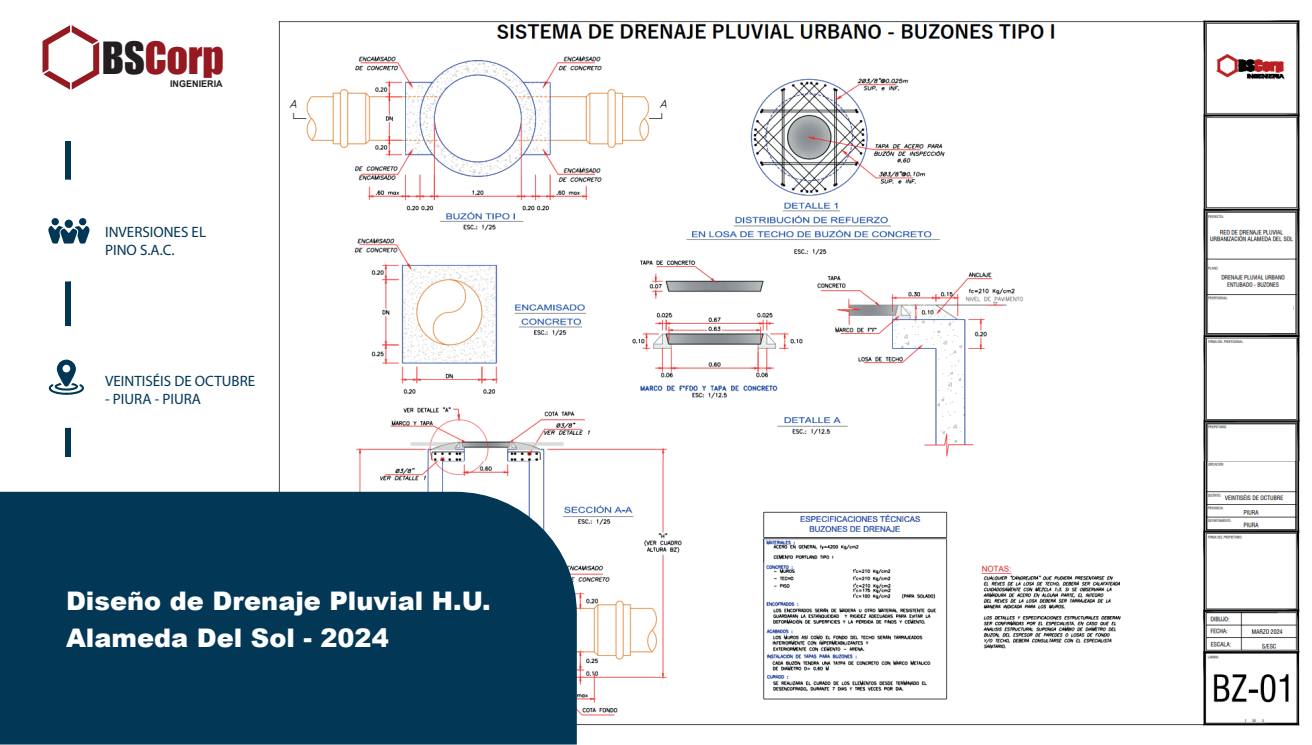
<style>
.page{position:relative;width:1312px;height:745px;background:#fff}
.page>*{position:absolute;margin:0;border:0;box-sizing:border-box;transform-origin:0 0}
.t1{font:45.38px "Impact LT Std";letter-spacing:.01em;color:#941921}
.t2{font:900 25.62px/36.8px "Arial";color:#fff}
.t3{font:15px/18px "Myriad Pro";color:#013755}
.t4{font:700 9.25px "Arial";letter-spacing:.005em;color:#231f20}
.s1{color:#231f20}
</style>
<div class="page">
<img style="left:278px;top:20px;width:1022px;height:707px">
<div style="left:1218px;top:131px;width:55px;height:59px;background:#fff"></div>
<div style="left:1207px;top:302px;width:85px;height:19px;background:#fff"></div>
<div style="left:1207px;top:351px;width:85px;height:54px;background:#fff"></div>
<div style="left:1214px;top:431px;width:73px;height:24px;background:#fff"></div>
<div style="left:1209px;top:467px;width:79px;height:21px;background:#fff"></div>
<div style="left:1248px;top:614px;width:39px;height:7px;background:#fff"></div>
<div style="left:874px;top:442px;width:8px;height:7px;background:#fff;border-radius:4px"></div>
<svg style="left:887px;top:444px;width:4px;height:4px"></svg>
<div style="left:65px;top:141px;width:5px;height:316px;background:#013755"></div>
<div style="left:15px;top:179px;width:102px;height:102px;background:#fff;border-radius:50%"></div>
<div style="left:15px;top:326px;width:102px;height:101px;background:#fff;border-radius:50%"></div>
<svg style="left:48px;top:359px;width:36px;height:35px"></svg>
<svg style="left:48px;top:225px;width:42px;height:18px"></svg>
<div style="left:65px;top:219px;width:8px;height:9px;background:#013755;border-radius:50%"></div>
<div style="left:51px;top:218px;width:8px;height:7px;background:#013755;border-radius:50%"></div>
<div style="left:79px;top:218px;width:7px;height:7px;background:#013755;border-radius:50%"></div>
<svg style="left:42px;top:25px;width:57px;height:65px"></svg>
<div style="left:0;top:491px;width:576px;height:253px;background:#023755"></div>
<h1 class="t1" style="left:102px;top:31px;width:123px"><span class="s1">BS</span>Corp</h1>
<p class="t4" style="left:170px;top:77px;width:54px">INGENIERIA</p>
<p class="t3" style="left:105px;top:222px;width:102px">INVERSIONES EL<br>PINO S.A.C.</p>
<p class="t3" style="left:105px;top:371px;width:151px">VEINTISÉIS DE OCTUBRE</p>
<p class="t3" style="left:105px;top:389px;width:97px">- PIURA - PIURA</p>
<h2 class="t2" style="left:66px;top:581px;width:426px">Diseño de Drenaje Pluvial H.U.<br>Alameda Del Sol - 2024</h2>
</div>
